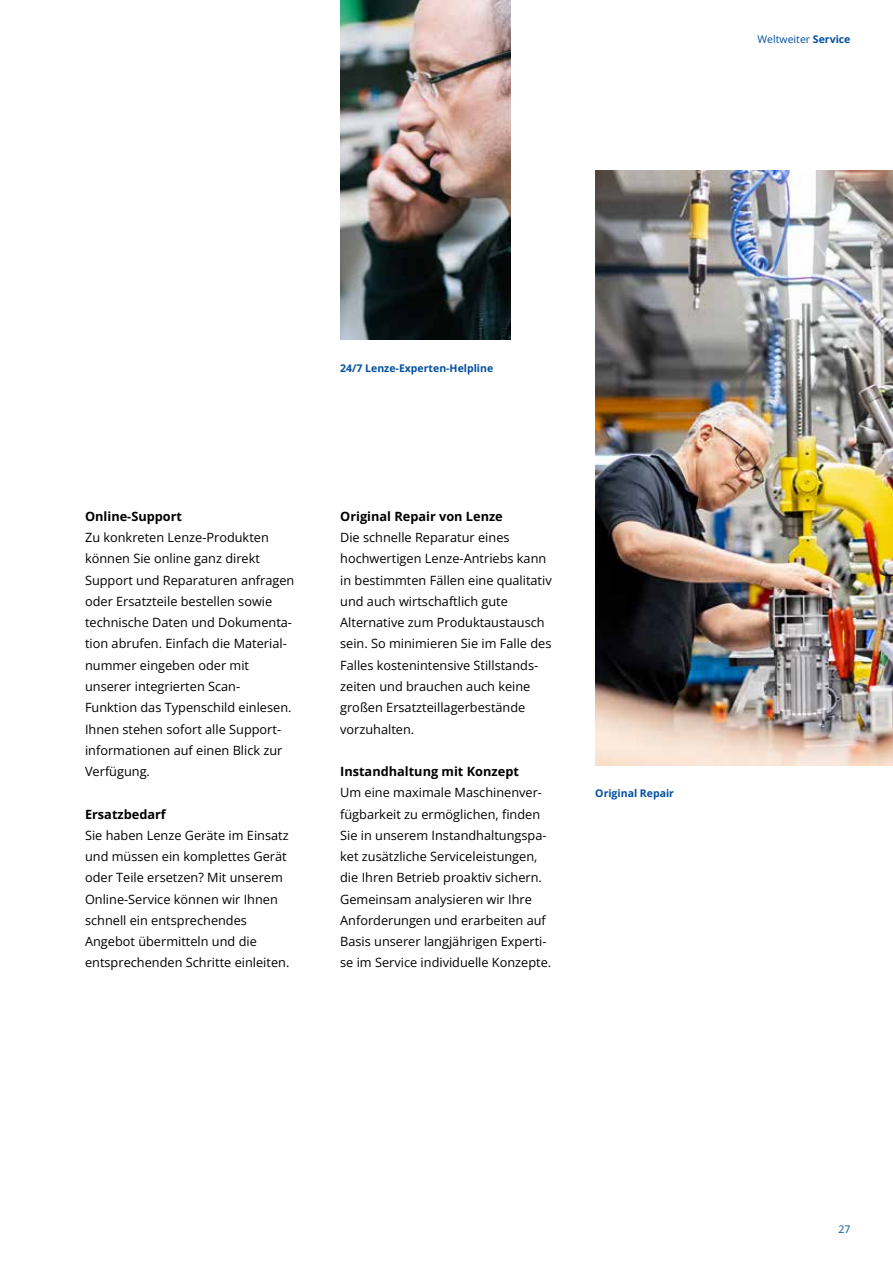
<style>
.page{position:relative;width:893px;height:1263px;background:#fff}
.page>*{position:absolute;margin:0;border:0;box-sizing:border-box;transform-origin:0 0}
.t1{font:12.75px/21.3px "Open Sans";color:#000}
.t2{font:700 12.75px "Open Sans";color:#000}
.t3{font:700 10.5px "Open Sans";color:#004f9f}
.t4{font:10.5px "Open Sans";color:#004f9f}
.s1{font-weight:700}
</style>
<div class="page">
<img style="left:595px;top:170px;width:298px;height:595px">
<img style="left:340px;top:0;width:170px;height:339px">
<hr style="left:0;top:680px;width:1px;height:583px;background:#004f9f">
<p class="t4" style="left:758px;top:32px;width:94px">Weltweiter <span class="s1">Service</span></p>
<p class="t3" style="left:340px;top:361px;width:155px">24/7 Lenze-Experten-Helpline</p>
<p class="t2" style="left:85px;top:507px;width:99px">Online-Support</p>
<p class="t1" style="left:85px;top:527px;width:211px">Zu konkreten Lenze-Produkten können Sie online ganz direkt<br>Support und Reparaturen anfragen oder Ersatzteile bestellen sowie technische Daten und Dokumenta&shy;tion abrufen. Einfach die Material&shy;nummer eingeben oder mit unserer integrierten Scan-<br>Funktion das Typenschild einlesen.<br>Ihnen stehen sofort alle Support&shy;informationen auf einen Blick zur<br>Verfügung.</p>
<p class="t2" style="left:85px;top:805px;width:82px">Ersatzbedarf</p>
<p class="t1" style="left:85px;top:824px;width:206px">Sie haben Lenze Geräte im Einsatz und müssen ein komplettes Gerät oder Teile ersetzen? Mit unserem<br>Online-Service können wir Ihnen schnell ein entsprechendes<br>Angebot übermitteln und die entsprechenden Schritte einleiten.</p>
<p class="t2" style="left:340px;top:507px;width:164px">Original Repair von Lenze</p>
<p class="t1" style="left:340px;top:527px;width:213px">Die schnelle Reparatur eines hochwertigen Lenze-Antriebs kann in bestimmten Fällen eine qualitativ und auch wirtschaftlich gute<br>Alternative zum Produktaustausch sein. So minimieren Sie im Falle des<br>Falles kostenintensive Stillstands&shy;zeiten und brauchen auch keine großen Ersatzteillagerbestände vorzuhalten.</p>
<p class="t2" style="left:340px;top:762px;width:180px">Instandhaltung mit Konzept</p>
<p class="t1" style="left:340px;top:782px;width:213px">Um eine maximale Maschinenver&shy;fügbarkeit zu ermöglichen, finden Sie in unserem Instandhaltungspa&shy;ket zusätzliche Serviceleistungen, die Ihren Betrieb proaktiv sichern.<br>Gemeinsam analysieren wir Ihre Anforderungen und erarbeiten auf Basis unserer langjährigen Experti&shy;se im Service individuelle Konzepte.</p>
<p class="t3" style="left:595px;top:786px;width:80px">Original Repair</p>
<p class="t4" style="left:838px;top:1222px;width:14px">27</p>
</div>
